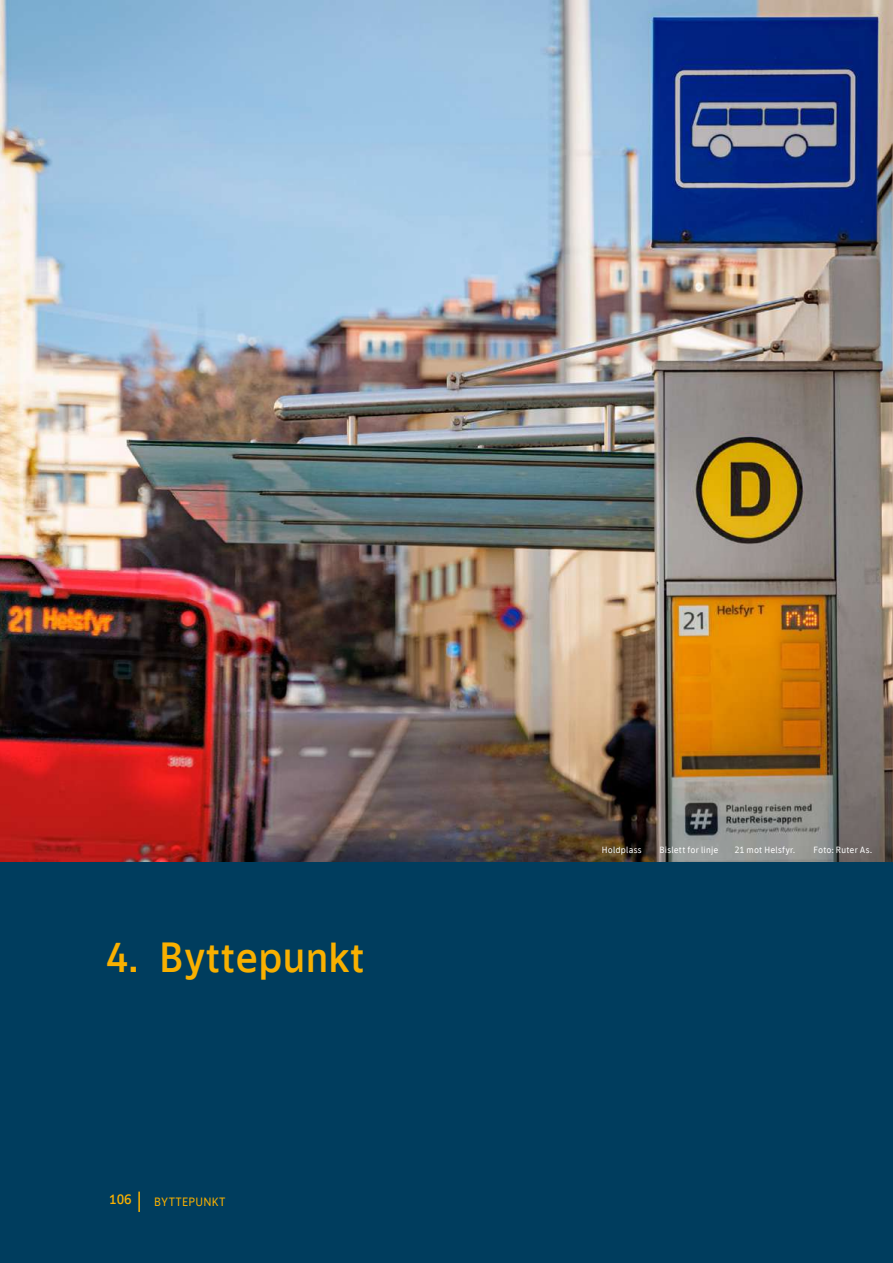
<style>
.page{position:relative;width:893px;height:1263px;background:#fff}
.page>*{position:absolute;margin:0;border:0;box-sizing:border-box;transform-origin:0 0}
.t1{font:500 42px "TID";color:#f9b000}
.t2{font:500 13.5px "TID";color:#f9b000}
.t3{font:12px "TID";letter-spacing:.02em;color:#f9b000}
.t4{font:9px "TID";letter-spacing:.025em;color:#fff}
</style>
<div class="page">
<div style="left:0;top:852px;width:893px;height:411px;background:#003d5e"></div>
<img style="left:0;top:0;width:893px;height:862px">
<hr style="left:138px;top:1191px;width:2px;height:21px;background:#f9b000">
<h1 class="t1" style="left:105px;top:931px;width:261px">4. Byttepunkt</h1>
<h2 class="t2" style="left:109px;top:1191px;width:24px">106</h2>
<h3 class="t3" style="left:154px;top:1194px;width:73px">BYTTEPUNKT</h3>
<p class="t4" style="left:602px;top:844px;width:41px">Holdplass</p>
<p class="t4" style="left:659px;top:844px;width:61px">Bislett for linje</p>
<p class="t4" style="left:734px;top:844px;width:62px">21 mot Helsfyr.</p>
<p class="t4" style="left:813px;top:844px;width:60px">Foto: Ruter As.</p>
</div>
